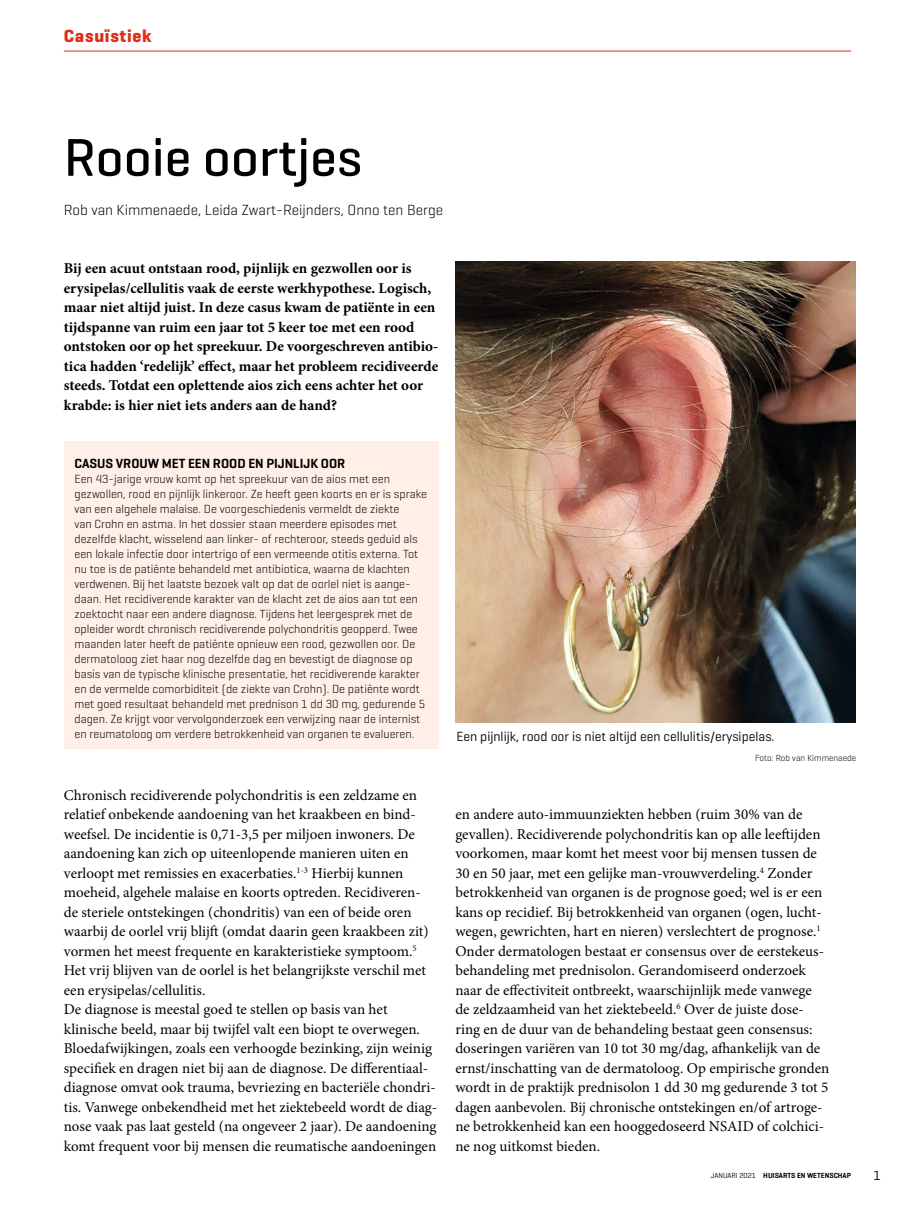
<style>
.page{position:relative;width:915px;height:1212px;background:#fff}
.page>*{position:absolute;margin:0;border:0;box-sizing:border-box;transform-origin:0 0}
.Title_artikelkop{font:500 54px "Geogrotesque";color:#000}
.t1{font:700 18px "Geogrotesque";letter-spacing:.04em;color:#df2d14}
.Para_broodtekst{font:15px/19.5px "Minion Pro";color:#000}
.Para_intro{font:700 15px/19.5px "Minion Pro";color:#000}
.Author_auteur{font:300 15px "Geogrotesque";color:#000}
.Image_Caption_figuur{font:13.5px "Geogrotesque";color:#000}
.Box_Heading_casuskop{font:600 13.5px "Geogrotesque";color:#000}
.Para_casus_tekst{font:300 12px/15px "Geogrotesque";color:#000}
.Image_Caption_figuur-2{font:300 9px "Geogrotesque";color:#000}
.t2{font:600 7.5px "Geogrotesque";color:#000}
.t3{font:7.5px "Geogrotesque";color:#000}
.s1{font-weight:400}
</style>
<div class="page">
<hr style="left:64px;top:51px;width:786px;height:1px;background:#df2d14">
<div style="left:64px;top:441px;width:374px;height:308px;background:#ffefe7"></div>
<img style="left:455px;top:261px;width:400px;height:461px">
<p class="t1" style="left:64px;top:25px;width:89px">Casuïstiek</p>
<p class="Title_artikelkop" style="left:64px;top:124px;width:300px">Rooie oortjes</p>
<p class="Author_auteur" style="left:64px;top:200px;width:381px">Rob van Kimmenaede, Leida Zwart-Reijnders, Onno ten Berge</p>
<p class="Para_intro" style="left:64px;top:259px;width:376px">Bij een acuut ontstaan rood, pijnlijk en gezwollen oor is erysipelas/cellulitis vaak de eerste werkhypothese. Logisch, maar niet altijd juist. In deze casus kwam de patiënte in een tijdspanne van ruim een jaar tot 5 keer toe met een rood ontstoken oor op het spreekuur. De voorgeschreven antibio&shy;tica hadden ‘redelijk’ effect, maar het probleem recidiveerde steeds. Totdat een oplettende aios zich eens achter het oor krabde: is hier niet iets anders aan de hand?</p>
<p class="Box_Heading_casuskop" style="left:74px;top:455px;width:272px">CASUS VROUW MET EEN ROOD EN PIJNLIJK OOR</p>
<p class="Para_casus_tekst" style="left:74px;top:471px;width:354px">Een 43-jarige vrouw komt op het spreekuur van de aios met een gezwollen, rood en pijnlijk linkeroor. Ze heeft geen koorts en er is sprake van een algehele malaise. De voorgeschiedenis vermeldt de ziekte<br>van Crohn en astma. In het dossier staan meerdere episodes met dezelfde klacht, wisselend aan linker- of rechteroor, steeds geduid als een lokale infectie door intertrigo of een vermeende otitis externa. Tot nu toe is de patiënte behandeld met antibiotica, waarna de klachten verdwenen. Bij het laatste bezoek valt op dat de oorlel niet is aange&shy;daan. Het recidiverende karakter van de klacht zet de aios aan tot een zoektocht naar een andere diagnose. Tijdens het leergesprek met de opleider wordt chronisch recidiverende polychondritis geopperd. Twee maanden later heeft de patiënte opnieuw een rood, gezwollen oor. De dermatoloog ziet haar nog dezelfde dag en bevestigt de diagnose op basis van de typische klinische presentatie, het recidiverende karakter en de vermelde comorbiditeit (de ziekte van Crohn). De patiënte wordt met goed resultaat behandeld met prednison 1 dd 30 mg, gedurende 5 dagen. Ze krijgt voor vervolgonderzoek een verwijzing naar de internist en reumatoloog om verdere betrokkenheid van organen te evalueren.</p>
<p class="Para_broodtekst" style="left:64px;top:785px;width:366px">Chronisch recidiverende polychondritis is een zeldzame en relatief onbekende aandoening van het kraakbeen en bind&shy;weefsel. De incidentie is 0,71-3,5 per miljoen inwoners. De aandoening kan zich op uiteenlopende manieren uiten en verloopt met remissies en exacerbaties.<sup>1-3</sup> Hierbij kunnen moeheid, algehele malaise en koorts optreden. Recidiveren&shy;de steriele ontstekingen (chondritis) van een of beide oren waarbij de oorlel vrij blijft (omdat daarin geen kraakbeen zit) vormen het meest frequente en karakteristieke symptoom.<sup>5<br></sup>Het vrij blijven van de oorlel is het belangrijkste verschil met een erysipelas/cellulitis.</p>
<p class="Para_broodtekst" style="left:64px;top:1000px;width:375px">De diagnose is meestal goed te stellen op basis van het klinische beeld, maar bij twijfel valt een biopt te overwegen.<br>Bloedafwijkingen, zoals een verhoogde bezinking, zijn weinig specifiek en dragen niet bij aan de diagnose. De differentiaal&shy;diagnose omvat ook trauma, bevriezing en bacteriële chondri&shy;tis. Vanwege onbekendheid met het ziektebeeld wordt de diag&shy;nose vaak pas laat gesteld (na ongeveer 2 jaar). De aandoening komt frequent voor bij mensen die reumatische aandoeningen</p>
<p class="Image_Caption_figuur" style="left:456px;top:728px;width:319px">Een pijnlijk, rood oor is niet altijd een cellulitis/erysipelas.</p>
<p class="Image_Caption_figuur-2" style="left:754px;top:752px;width:103px">Foto: Rob van Kimmenaede</p>
<p class="Para_broodtekst" style="left:455px;top:805px;width:368px">en andere auto-immuunziekten hebben (ruim 30% van de gevallen). Recidiverende polychondritis kan op alle leeftijden voorkomen, maar komt het meest voor bij mensen tussen de 30 en 50 jaar, met een gelijke man-vrouwverdeling.<sup>4</sup> Zonder betrokkenheid van organen is de prognose goed; wel is er een kans op recidief. Bij betrokkenheid van organen (ogen, lucht&shy;wegen, gewrichten, hart en nieren) verslechtert de prognose.<sup>1</sup></p>
<p class="Para_broodtekst" style="left:455px;top:941px;width:375px">Onder dermatologen bestaat er consensus over de eerstekeus&shy;behandeling met prednisolon. Gerandomiseerd onderzoek naar de effectiviteit ontbreekt, waarschijnlijk mede vanwege de zeldzaamheid van het ziektebeeld.<sup>6</sup> Over de juiste dose&shy;ring en de duur van de behandeling bestaat geen consensus: doseringen variëren van 10 tot 30 mg/dag, afhankelijk van de ernst/inschatting van de dermatoloog. Op empirische gronden wordt in de praktijk prednisolon 1 dd 30 mg gedurende 3 tot 5 dagen aanbevolen. Bij chronische ontstekingen en/of artroge&shy;ne betrokkenheid kan een hooggedoseerd NSAID of colchici&shy;ne nog uitkomst bieden.</p>
<p class="t3" style="left:710px;top:1171px;width:9px">JANUA</p>
<p class="t2" style="left:731px;top:1171px;width:121px"><span class="s1">RI 2021</span> HUISARTS EN WETENSCHAP</p>
<p class="t3" style="left:715px;top:1171px;width:42px">maand null</p>
<p class="Image_Caption_figuur" style="left:873px;top:1166px;width:9px">1</p>
</div>
